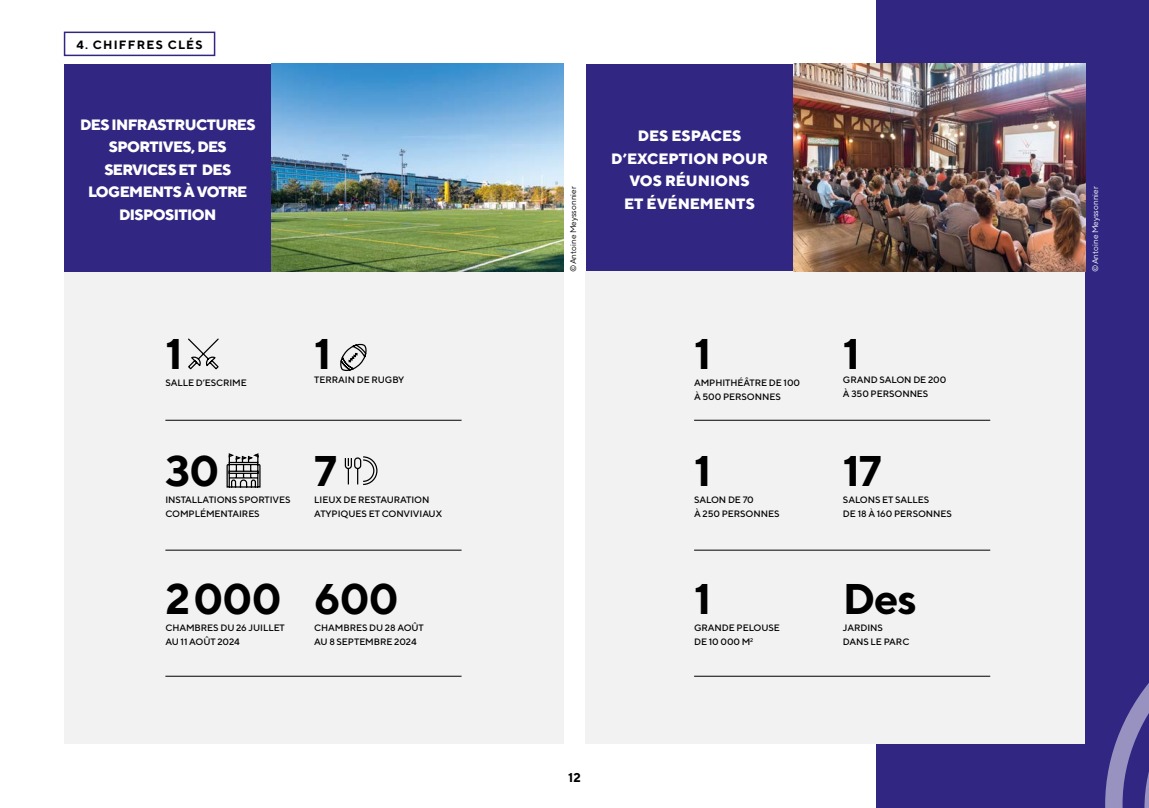
<style>
.page{position:relative;width:1149px;height:808px;background:#fff}
.page>*{position:absolute;margin:0;border:0;box-sizing:border-box;transform-origin:0 0}
.t1{font:700 42.9px "TT Norms";letter-spacing:-.03em;color:#000}
.t2{font:800 15px/22.5px "TT Norms";letter-spacing:-.04em;color:#fff;text-align:center}
.t3{font:800 15px/22.5px "TT Norms";color:#fff;text-align:center}
.t4{font:700 12.75px "TT Norms";color:#000}
.t5{font:700 12px "TT Norms";letter-spacing:.1em;color:#000}
.t6{font:500 9.3px/14px "TT Norms";letter-spacing:-.01em;color:#000}
.t7{font:8.25px "TT Norms";color:#fff}
.t8{font:8.25px "TT Norms";color:#000}
</style>
<div class="page">
<div style="left:876px;top:0;width:272px;height:808px;background:#312783"></div>
<div style="left:585px;top:64px;width:208px;height:207px;background:#312783"></div>
<div style="left:64px;top:271px;width:499px;height:473px;background:#f2f2f2"></div>
<div style="left:585px;top:271px;width:499px;height:473px;background:#f2f2f2"></div>
<div style="left:64px;top:64px;width:207px;height:208px;background:#312783"></div>
<img style="left:271px;top:64px;width:292px;height:207px">
<img style="left:793px;top:64px;width:291px;height:207px">
<hr style="left:165px;top:420px;width:296px;height:1px;background:#000">
<hr style="left:694px;top:420px;width:295px;height:1px;background:#000">
<hr style="left:165px;top:550px;width:296px;height:1px;background:#000">
<hr style="left:694px;top:550px;width:295px;height:1px;background:#000">
<hr style="left:165px;top:676px;width:296px;height:1px;background:#000">
<hr style="left:694px;top:676px;width:295px;height:1px;background:#000">
<svg style="left:344px;top:456px;width:34px;height:29px"></svg>
<svg style="left:226px;top:453px;width:35px;height:35px"></svg>
<svg style="left:340px;top:343px;width:27px;height:28px"></svg>
<svg style="left:188px;top:338px;width:31px;height:32px"></svg>
<div style="left:64px;top:32px;width:151px;height:24px;border:2px solid #312783"></div>
<svg style="left:1105px;top:684px;width:43px;height:124px"></svg>
<p class="t5" style="left:76px;top:37px;width:128px">4. CHIFFRES CLÉS</p>
<h2 class="t2" style="left:80px;top:113px;width:177px">DES INFRASTRUCTURES<br>SPORTIVES, DES<br>SERVICES ET DES<br>LOGEMENTS À VOTRE<br>DISPOSITION</h2>
<h1 class="t1" style="left:165px;top:327px;width:19px">1</h1>
<p class="t6" style="left:165px;top:375px;width:83px">SALLE D’ESCRIME</p>
<h1 class="t1" style="left:314px;top:327px;width:19px">1</h1>
<p class="t6" style="left:314px;top:372px;width:92px">TERRAIN DE RUGBY</p>
<h1 class="t1" style="left:165px;top:444px;width:56px">30</h1>
<p class="t6" style="left:165px;top:492px;width:127px">INSTALLATIONS SPORTIVES<br>COMPLÉMENTAIRES</p>
<h1 class="t1" style="left:314px;top:444px;width:24px">7</h1>
<p class="t6" style="left:314px;top:492px;width:129px">LIEUX DE RESTAURATION<br>ATYPIQUES ET CONVIVIAUX</p>
<h1 class="t1" style="left:165px;top:572px;width:118px">2000</h1>
<p class="t6" style="left:165px;top:621px;width:121px">CHAMBRES DU 26 JUILLET<br>AU 11 AOÛT 2024</p>
<h1 class="t1" style="left:314px;top:572px;width:86px">600</h1>
<p class="t6" style="left:314px;top:621px;width:111px">CHAMBRES DU 28 AOÛT<br>AU 8 SEPTEMBRE 2024</p>
<p class="t8" style="left:568px;top:272px;width:87px;rotate:-90deg">©Antoine Meyssonnier</p>
<h2 class="t3" style="left:611px;top:124px;width:158px">DES ESPACES<br>D’EXCEPTION POUR<br>VOS RÉUNIONS<br>ET ÉVÉNEMENTS</h2>
<h1 class="t1" style="left:694px;top:327px;width:19px">1</h1>
<p class="t6" style="left:694px;top:375px;width:107px">AMPHITHÉÂTRE DE 100<br>À 500 PERSONNES</p>
<h1 class="t1" style="left:694px;top:444px;width:19px">1</h1>
<p class="t6" style="left:694px;top:492px;width:87px">SALON DE 70<br>À 250 PERSONNES</p>
<h1 class="t1" style="left:694px;top:572px;width:19px">1</h1>
<p class="t6" style="left:694px;top:621px;width:87px">GRANDE PELOUSE<br>DE 10 000 M<sup>2</sup></p>
<h1 class="t1" style="left:842px;top:327px;width:19px">1</h1>
<p class="t6" style="left:842px;top:372px;width:105px">GRAND SALON DE 200<br>À 350 PERSONNES</p>
<h1 class="t1" style="left:842px;top:444px;width:40px">17</h1>
<p class="t6" style="left:842px;top:492px;width:110px">SALONS ET SALLES<br>DE 18 À 160 PERSONNES</p>
<h1 class="t1" style="left:842px;top:572px;width:75px">Des</h1>
<p class="t6" style="left:842px;top:621px;width:68px">JARDINS<br>DANS LE PARC</p>
<h3 class="t4" style="left:568px;top:770px;width:14px">12</h3>
<p class="t7" style="left:1089px;top:272px;width:87px;rotate:-90deg">©Antoine Meyssonnier</p>
</div>
